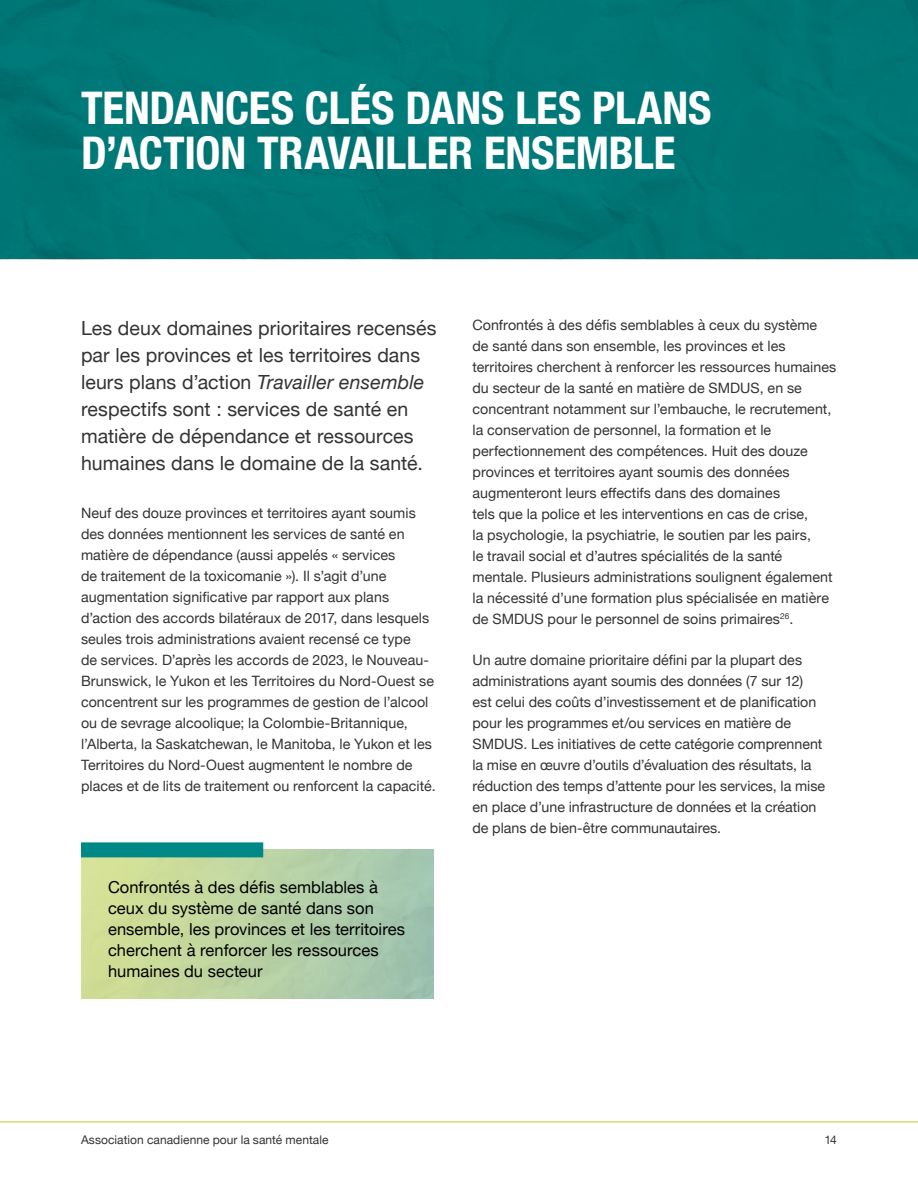
<style>
.page{position:relative;width:918px;height:1188px;background:#fff}
.page>*{position:absolute;margin:0;border:0;box-sizing:border-box;transform-origin:0 0}
.t1{font:700 condensed 45px/45.2px "Helvetica Neue";letter-spacing:-.005em;color:#fff}
.t2{font:19.5px/27px "Helvetica Neue";letter-spacing:.005em;color:#333}
.t3{font:16.5px/21px "Helvetica Neue";letter-spacing:.005em;color:#000}
.t4{font:14.25px/21px "Helvetica Neue";letter-spacing:.005em;color:#333}
.t5{font:12px "Helvetica Neue";letter-spacing:.005em;color:#333}
.s1{font-style:italic}
</style>
<div class="page">
<hr style="left:0;top:1122px;width:918px;height:1px;background:#b2d234">
<div style="left:0;top:0;width:918px;height:259px;background:#007676"></div>
<div style="left:81px;top:842px;width:182px;height:15px;background:#008887"></div>
<h1 class="t1" style="left:81px;top:83px;width:632px">TENDANCES CLÉS DANS LES PLANS<br>D’ACTION TRAVAILLER ENSEMBLE</h1>
<p class="t2" style="left:81px;top:315px;width:357px">Les deux domaines prioritaires recensés par les provinces et les territoires dans leurs plans d’action <span class="s1">Travailler ensemble </span>respectifs sont : services de santé en matière de dépendance et ressources humaines dans le domaine de la santé.</p>
<p class="t4" style="left:81px;top:503px;width:356px">Neuf des douze provinces et territoires ayant soumis des données mentionnent les services de santé en matière de dépendance (aussi appelés « services<br>de traitement de la toxicomanie »). Il s’agit d’une augmentation significative par rapport aux plans d’action des accords bilatéraux de 2017, dans lesquels seules trois administrations avaient recensé ce type<br>de services. D’après les accords de 2023, le Nouveau-Brunswick, le Yukon et les Territoires du Nord-Ouest se concentrent sur les programmes de gestion de l’alcool ou de sevrage alcoolique; la Colombie-Britannique, l’Alberta, la Saskatchewan, le Manitoba, le Yukon et les Territoires du Nord-Ouest augmentent le nombre de places et de lits de traitement ou renforcent la capacité.</p>
<p class="t3" style="left:108px;top:877px;width:299px">Confrontés à des défis semblables à ceux du système de santé dans son ensemble, les provinces et les territoires cherchent à renforcer les ressources humaines du secteur</p>
<p class="t4" style="left:473px;top:315px;width:365px">Confrontés à des défis semblables à ceux du système de santé dans son ensemble, les provinces et les territoires cherchent à renforcer les ressources humaines du secteur de la santé en matière de SMDUS, en se concentrant notamment sur l’embauche, le recrutement, la conservation de personnel, la formation et le perfectionnement des compétences. Huit des douze provinces et territoires ayant soumis des données augmenteront leurs effectifs dans des domaines<br>tels que la police et les interventions en cas de crise,<br>la psychologie, la psychiatrie, le soutien par les pairs,<br>le travail social et d’autres spécialités de la santé mentale. Plusieurs administrations soulignent également la nécessité d’une formation plus spécialisée en matière de SMDUS pour le personnel de soins primaires<sup>26</sup>.</p>
<p class="t4" style="left:472px;top:650px;width:354px">Un autre domaine prioritaire défini par la plupart des administrations ayant soumis des données (7 sur 12) est celui des coûts d’investissement et de planification pour les programmes et/ou services en matière de SMDUS. Les initiatives de cette catégorie comprennent la mise en œuvre d’outils d’évaluation des résultats, la réduction des temps d’attente pour les services, la mise en place d’une infrastructure de données et la création de plans de bien-être communautaires.</p>
<p class="t5" style="left:81px;top:1131px;width:249px">Association canadienne pour la santé mentale</p>
<p class="t5" style="left:824px;top:1131px;width:14px">14</p>
</div>
